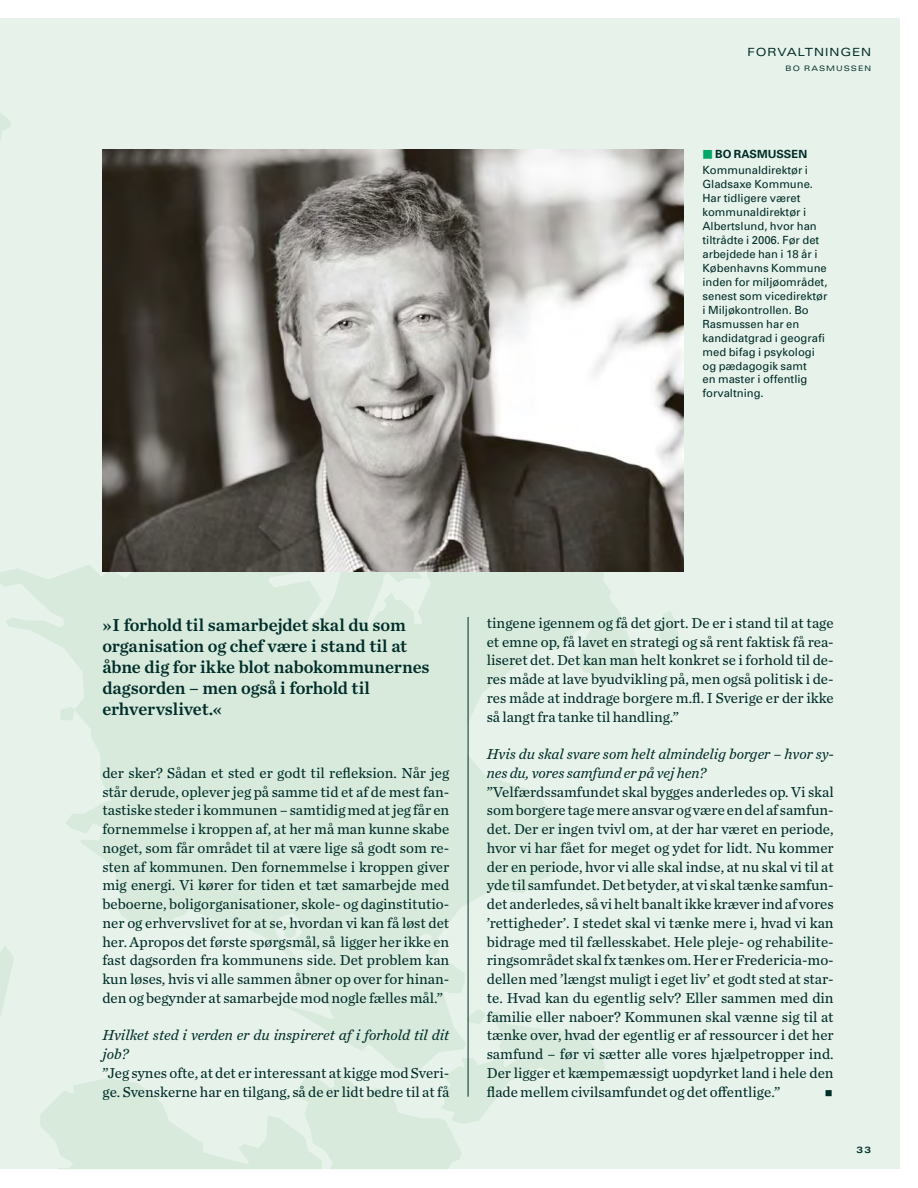
<style>
.page{position:relative;width:918px;height:1188px;background:#fff}
.page>*{position:absolute;margin:0;border:0;box-sizing:border-box;transform-origin:0 0}
.t1{font:18px/21px "Chronicle Text G2 Semi";letter-spacing:-.015em;color:#002c29}
.t2{font:15px/18.8px "Chronicle Text G2";color:#002c29;text-align:justify}
.t3{font:italic 15px/18.8px "Chronicle Text G2";color:#002c29}
.t4{font:11.25px/14px "Univers";color:#002c29}
.t5{font:expanded 11.25px "Univers";letter-spacing:.08em;color:#002c29}
.t6{font:700 11.25px "Univers";color:#002c29}
.t7{font:10.5px "Wingdings";color:#002c29}
.t8{font:700 expanded 9px "Univers";color:#002c29}
.t9{font:expanded 7.5px "Univers";letter-spacing:.135em;color:#002c29}
.s1{font-family:"Whitney Index Black Square Lt 1";font-weight:400;font-size:10.5px;color:#00a867}
</style>
<div class="page">
<div style="left:0;top:19px;width:899px;height:1150px;background:#e7f3ea"></div>
<svg style="left:0;top:565px;width:636px;height:444px;fill:#d7eadb"></svg>
<svg style="left:0;top:113px;width:11px;height:26px"></svg>
<svg style="left:0;top:945px;width:14px;height:71px"></svg>
<svg style="left:40px;top:1009px;width:565px;height:160px"></svg>
<svg style="left:284px;top:922px;width:12px;height:17px"></svg>
<svg style="left:659px;top:611px;width:20px;height:39px"></svg>
<img style="left:102px;top:149px;width:582px;height:423px">
<hr style="left:468px;top:617px;width:1px;height:480px;background:#002c29">
<p class="t5" style="left:747px;top:45px;width:125px">FORVALTNINGEN</p>
<p class="t9" style="left:786px;top:64px;width:87px">BO R ASMUSSEN</p>
<p class="t6" style="left:702px;top:147px;width:49px"><span class="s1">{</span> BO RASM</p>
<p class="t6" style="left:768px;top:147px;width:18px">USSEN</p>
<p class="t4" style="left:702px;top:163px;width:127px">Kommunaldirektør i<br>Gladsaxe Kommune.<br>Har tidligere været kommunaldirektør i<br>Albertslund, hvor han tiltrådte i 2006. Før det arbejdede han i 18 år i<br>Københavns Kommune inden for miljøområdet, senest som vicedirektør i Miljøkontrollen. Bo<br>Rasmussen har en kandidatgrad i geografi med bifag i psykologi og pædagogik samt<br>en master i offentlig forvaltning.</p>
<p class="t1" style="left:102px;top:614px;width:329px">»I forhold til samarbejdet skal du som organisation og chef være i stand til at åbne dig for ikke blot nabokommunernes dagsorden – men også i forhold til erhvervslivet.«</p>
<p class="t2" style="left:102px;top:763px;width:348px">der sker? Sådan et sted er godt til refleksion. Når jeg står derude, oplever jeg på samme tid et af de mest fan&shy;tastiske steder i kommunen – samtidig med at jeg får en fornemmelse i kroppen af, at her må man kunne skabe noget, som får området til at være lige så godt som re&shy;sten af kommunen. Den fornemmelse i kroppen giver mig energi. Vi kører for tiden et tæt samarbejde med beboerne, boligorganisationer, skole- og daginstitutio&shy;ner og erhvervslivet for at se, hvordan vi kan få løst det her. Apropos det første spørgsmål, så ligger her ikke en fast dagsorden fra kommunens side. Det problem kan kun løses, hvis vi alle sammen åbner op over for hinan&shy;den og begynder at samarbejde mod nogle fælles mål.”</p>
<p class="t3" style="left:102px;top:1025px;width:348px">Hvilket sted i verden er du inspireret af i forhold til dit job?</p>
<p class="t2" style="left:102px;top:1063px;width:348px">”Jeg synes ofte, at det er interessant at kigge mod Sveri&shy;ge. Svenskerne har en tilgang, så de er lidt bedre til at få</p>
<p class="t2" style="left:487px;top:613px;width:348px">tingene igennem og få det gjort. De er i stand til at tage et emne op, få lavet en strategi og så rent faktisk få rea&shy;liseret det. Det kan man helt konkret se i forhold til de&shy;res måde at lave byudvikling på, men også politisk i de&shy;res måde at inddrage borgere m.fl. I Sverige er der ikke så langt fra tanke til handling.”</p>
<p class="t3" style="left:487px;top:744px;width:348px">Hvis du skal svare som helt almindelig borger – hvor sy&shy;nes du, vores samfund er på vej hen?</p>
<p class="t2" style="left:487px;top:782px;width:348px">”Velfærdssamfundet skal bygges anderledes op. Vi skal som borgere tage mere ansvar og være en del af samfun&shy;det. Der er ingen tvivl om, at der har været en periode, hvor vi har fået for meget og ydet for lidt. Nu kommer der en periode, hvor vi alle skal indse, at nu skal vi til at yde til samfundet. Det betyder, at vi skal tænke samfun&shy;det anderledes, så vi helt banalt ikke kræver ind af vores ’rettigheder’. I stedet skal vi tænke mere i, hvad vi kan bidrage med til fællesskabet. Hele pleje- og rehabilite&shy;ringsområdet skal fx tænkes om. Her er Fredericia-mo&shy;dellen med ’længst muligt i eget liv’ et godt sted at star&shy;te. Hvad kan du egentlig selv? Eller sammen med din familie eller naboer? Kommunen skal vænne sig til at tænke over, hvad der egentlig er af ressourcer i det her samfund – før vi sætter alle vores hjælpetropper ind.<br>Der ligger et kæmpemæssigt uopdyrket land i hele den flade mellem civilsamfundet og det offentlige.”</p>
<p class="t7" style="left:825px;top:1088px;width:9px">■</p>
<p class="t8" style="left:857px;top:1145px;width:16px">33</p>
</div>
